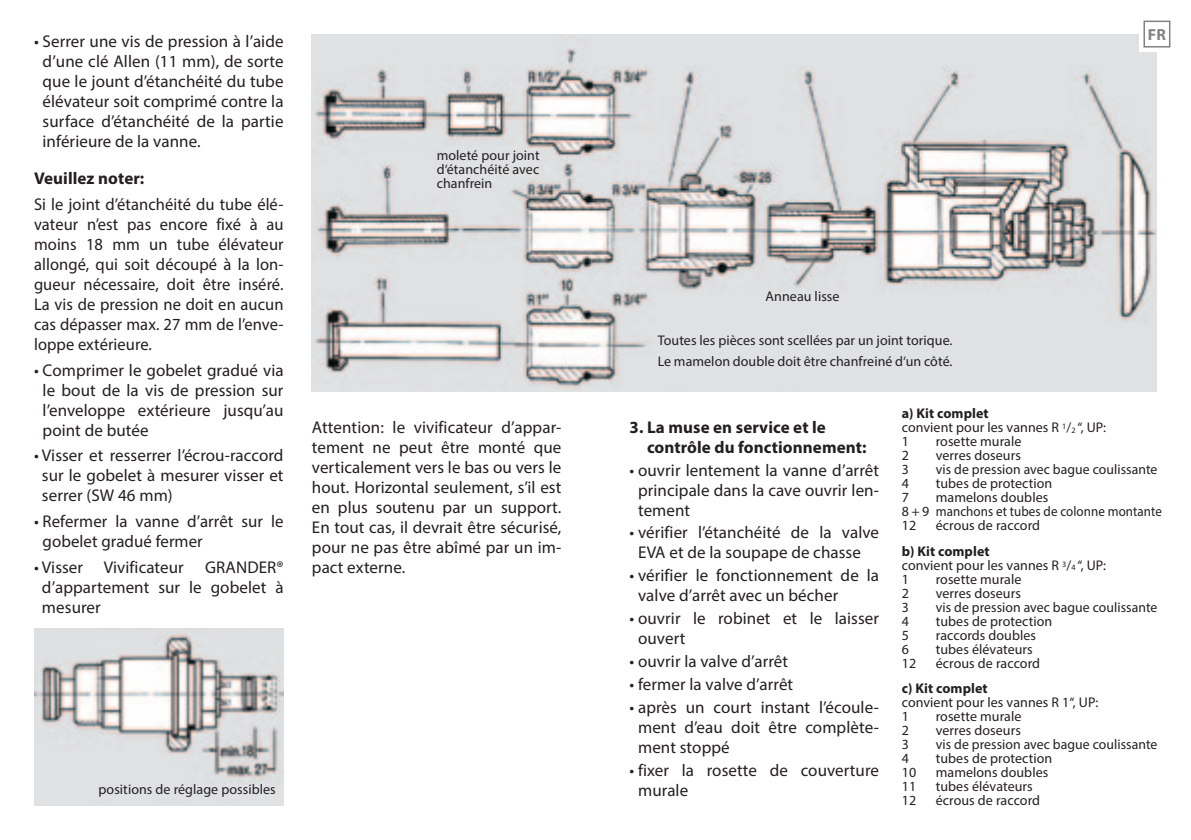
<style>
.page{position:relative;width:1191px;height:840px;background:#fff}
.page>*{position:absolute;margin:0;border:0;box-sizing:border-box;transform-origin:0 0}
.t1{font:17px/20px "Myriad Pro";letter-spacing:.005em;color:#231f20;text-align:justify}
.t2{font:700 17px/20px "Myriad Pro";letter-spacing:.005em;color:#231f20}
.t3{font:700 16px "Myriad Pro";color:#808285}
.t4{font:14px/14px "Myriad Pro";letter-spacing:.005em;color:#231f20}
.t5{font:700 14px "Myriad Pro";letter-spacing:.005em;color:#231f20}
.s1{font-weight:700}
.s2{font-size:8.2px}
</style>
<div class="page">
<img style="left:34px;top:628px;width:249px;height:177px">
<img style="left:312px;top:34px;width:845px;height:357px">
<div style="left:1139px;top:16px;width:52px;height:36px;background:#fff"></div>
<div style="left:1143px;top:21px;width:27px;height:26px;border:2px solid #808285"></div>
<p class="t1" style="left:43px;top:31px;width:242px;text-indent:-9px">• Serrer une vis de pression à l’aide d’une clé Allen (11 mm), de sorte que le jount d’étanchéité du tube élévateur soit comprimé contre la surface d’étanchéité de la partie inférieure de la vanne.</p>
<p class="t2" style="left:34px;top:167px;width:112px">Veuillez noter:</p>
<p class="t1" style="left:34px;top:193px;width:251px">Si le joint d’étanchéité du tube élé&shy;vateur n’est pas encore fixé à au moins 18 mm un tube élévateur allongé, qui soit découpé à la lon&shy;gueur nécessaire, doit être inséré.<br>La vis de pression ne doit en aucun cas dépasser max. 27 mm de l’enve&shy;loppe extérieure.</p>
<p class="t1" style="left:43px;top:359px;width:242px;text-indent:-9px">• Comprimer le gobelet gradué via le bout de la vis de pression sur l’enveloppe extérieure jusqu’au point de butée</p>
<p class="t1" style="left:42px;top:445px;width:243px;text-indent:-8px">• Visser et resserrer l’écrou-raccord sur le gobelet à mesurer visser et serrer (SW 46 mm)</p>
<p class="t1" style="left:43px;top:510px;width:242px;text-indent:-9px">• Refermer la vanne d’arrêt sur le gobelet gradué fermer</p>
<p class="t1" style="left:34px;top:556px;width:151px">• Visser Vivificateur</p>
<p class="t1" style="left:42px;top:556px;width:243px;text-indent:163px">GRANDER® d’appartement sur le gobelet à mesurer</p>
<p class="t4" style="left:99px;top:781px;width:179px">positions de réglage possibles</p>
<p class="t4" style="left:437px;top:148px;width:104px;text-align:justify">moleté pour joint d‘étanchéité avec chanfrein</p>
<p class="t4" style="left:765px;top:288px;width:75px">Anneau lisse</p>
<p class="t4" style="left:658px;top:330px;width:296px;line-height:20.6px">Toutes les pièces sont scellées par un joint torique.<br>Le mamelon double doit être chanfreiné d‘un côté.</p>
<p class="t3" style="left:1148px;top:24px;width:19px">FR</p>
<p class="t1" style="left:312px;top:416px;width:251px">Attention: le vivificateur d’appar&shy;tement ne peut être monté que verticalement vers le bas ou vers le hout. Horizontal seulement, s’il est en plus soutenu par un support.<br>En tout cas, il devrait être sécurisé, pour ne pas être abîmé par un im&shy;pact externe.</p>
<p class="t2" style="left:647px;top:416px;width:221px;text-indent:-18px">3. La muse en service et le contrôle du fonctionnement:</p>
<p class="t1" style="left:638px;top:459px;width:242px;text-indent:-9px">• ouvrir lentement la vanne d’arrêt principale dans la cave ouvrir len&shy;tement</p>
<p class="t1" style="left:629px;top:522px;width:251px;text-align:center">• vérifier l’étanchéité de la valve<br>EVA et de la soupape de chasse</p>
<p class="t1" style="left:638px;top:565px;width:242px;text-indent:-9px">• vérifier le fonctionnement de la valve d’arrêt avec un bécher</p>
<p class="t1" style="left:638px;top:608px;width:242px;text-indent:-9px">• ouvrir le robinet et le laisser ouvert</p>
<p class="t1" style="left:629px;top:650px;width:160px">• ouvrir la valve d’arrêt</p>
<p class="t1" style="left:629px;top:673px;width:165px">• fermer la valve d’arrêt</p>
<p class="t1" style="left:638px;top:696px;width:242px;text-indent:-9px">• après un court instant l’écoule&shy;ment d’eau doit être complète&shy;ment stoppé</p>
<p class="t1" style="left:638px;top:759px;width:242px;text-indent:-9px">• fixer la rosette de couverture murale</p>
<p class="t4" style="left:901px;top:406px;width:206px"><span class="s1">a) Kit complet<br></span>convient pour les vannes R <sup>1</sup>/<span class="s2">2</span> ‘‘, UP:<br>1</p>
<p class="t4" style="left:935px;top:434px;width:87px">rosette murale</p>
<p class="t4" style="left:901px;top:448px;width:9px">2</p>
<p class="t4" style="left:935px;top:448px;width:87px">verres doseurs</p>
<p class="t4" style="left:901px;top:462px;width:9px">3</p>
<p class="t4" style="left:935px;top:462px;width:223px">vis de pression avec bague coulissante</p>
<p class="t4" style="left:901px;top:476px;width:9px">4</p>
<p class="t4" style="left:935px;top:476px;width:118px">tubes de protection</p>
<p class="t4" style="left:901px;top:490px;width:9px">7</p>
<p class="t4" style="left:901px;top:490px;width:262px;text-indent:34px">mamelons doubles<br>8 + 9 manchons et tubes de colonne montante<br>12</p>
<p class="t4" style="left:935px;top:518px;width:106px">écrous de raccord</p>
<p class="t4" style="left:901px;top:543px;width:206px"><span class="s1">b) Kit complet<br></span>convient pour les vannes R <sup>3</sup>/<span class="s2">4</span> ‘‘, UP:<br>1</p>
<p class="t4" style="left:935px;top:571px;width:87px">rosette murale</p>
<p class="t4" style="left:901px;top:585px;width:9px">2</p>
<p class="t4" style="left:935px;top:585px;width:87px">verres doseurs</p>
<p class="t4" style="left:901px;top:599px;width:9px">3</p>
<p class="t4" style="left:935px;top:599px;width:223px">vis de pression avec bague coulissante</p>
<p class="t4" style="left:901px;top:613px;width:9px">4</p>
<p class="t4" style="left:935px;top:613px;width:118px">tubes de protection</p>
<p class="t4" style="left:901px;top:627px;width:9px">5</p>
<p class="t4" style="left:935px;top:627px;width:102px">raccords doubles</p>
<p class="t4" style="left:901px;top:641px;width:9px">6</p>
<p class="t4" style="left:935px;top:641px;width:98px">tubes élévateurs</p>
<p class="t4" style="left:901px;top:655px;width:16px">12</p>
<p class="t4" style="left:935px;top:655px;width:106px">écrous de raccord</p>
<p class="t5" style="left:901px;top:678px;width:87px">c) Kit complet</p>
<p class="t4" style="left:901px;top:694px;width:198px">convient pour les vannes R 1‘‘, UP:<br>1</p>
<p class="t4" style="left:935px;top:708px;width:87px">rosette murale</p>
<p class="t4" style="left:901px;top:722px;width:9px">2</p>
<p class="t4" style="left:935px;top:722px;width:87px">verres doseurs</p>
<p class="t4" style="left:901px;top:736px;width:9px">3</p>
<p class="t4" style="left:935px;top:736px;width:223px">vis de pression avec bague coulissante</p>
<p class="t4" style="left:901px;top:750px;width:9px">4</p>
<p class="t4" style="left:935px;top:750px;width:118px">tubes de protection</p>
<p class="t4" style="left:901px;top:764px;width:16px">10</p>
<p class="t4" style="left:935px;top:764px;width:114px">mamelons doubles</p>
<p class="t4" style="left:901px;top:778px;width:16px">11</p>
<p class="t4" style="left:935px;top:778px;width:98px">tubes élévateurs</p>
<p class="t4" style="left:901px;top:792px;width:16px">12</p>
<p class="t4" style="left:935px;top:792px;width:106px">écrous de raccord</p>
</div>
